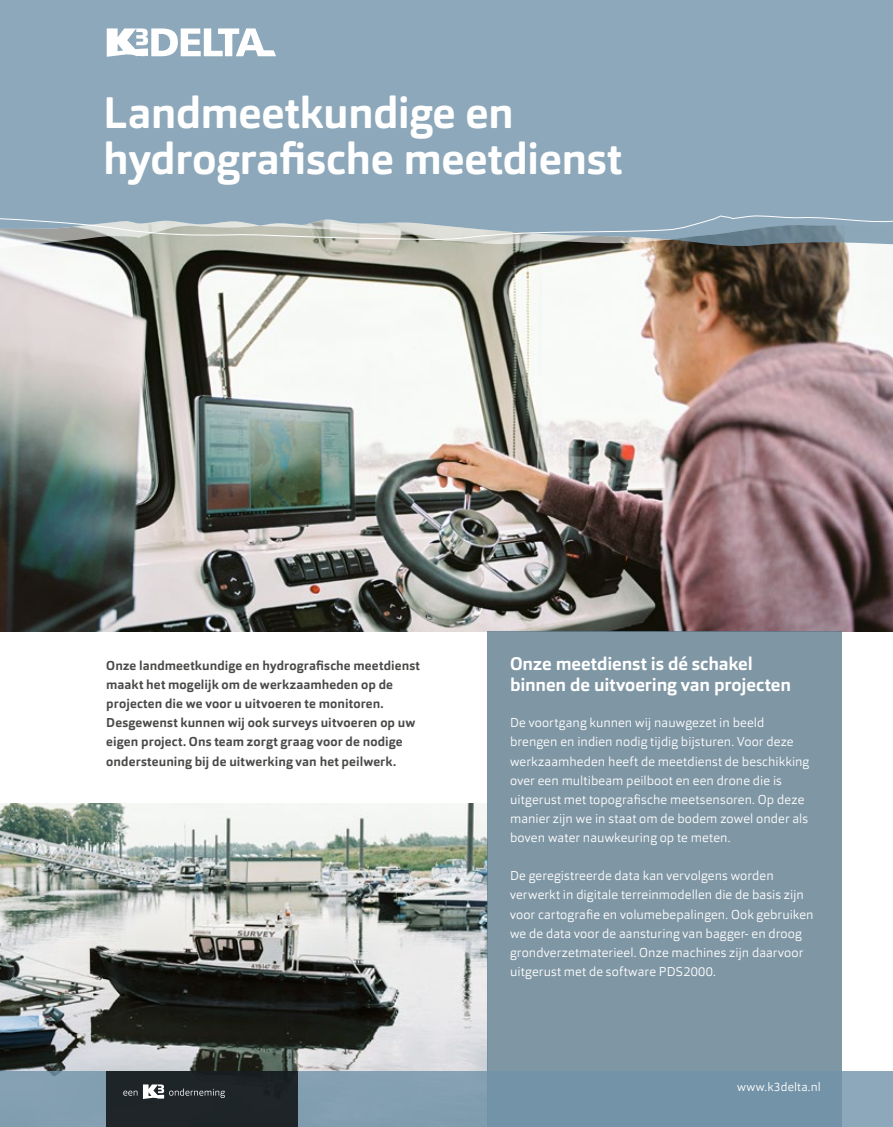
<style>
.page{position:relative;width:893px;height:1127px;background:#fff}
.page>*{position:absolute;margin:0;border:0;box-sizing:border-box;transform-origin:0 0}
.t1{font:700 43.5px/45.8px "Orgon";letter-spacing:-.005em;color:#fff}
.t2{font:700 18px/21.6px "Orgon";letter-spacing:-.005em;color:#fff}
.t3{font:300 12.75px/19.2px "Orgon";letter-spacing:.01em;color:#fff}
.t4{font:700 12.75px/19.2px "Orgon";letter-spacing:.01em;color:#4a4a49}
.t5{font:300 12px "Orgon";letter-spacing:.015em;color:#fff}
</style>
<div class="page">
<img style="left:0;top:804px;width:488px;height:267px">
<img style="left:0;top:249px;width:893px;height:382px">
<div style="left:488px;top:631px;width:354px;height:496px;background:#7f96a4"></div>
<div style="left:0;top:0;width:893px;height:246px;background:#8da8ba"></div>
<svg style="left:0;top:215px;width:893px;height:26px;background:#a3b3ba"></svg>
<svg style="left:107px;top:28px;width:169px;height:29px"></svg>
<svg style="left:0;top:1071px;width:893px;height:56px;fill:#7393a8"></svg>
<div style="left:106px;top:1071px;width:192px;height:56px;background:#1e2528"></div>
<svg style="left:123px;top:1090px;width:14px;height:5px"></svg>
<svg style="left:143px;top:1084px;width:82px;height:15px"></svg>
<h1 class="t1" style="left:103px;top:90px;width:520px">Landmeetkundige en hydrografische meetdienst</h1>
<p class="t4" style="left:106px;top:656px;width:315px">Onze landmeetkundige en hydrografische meetdienst maakt het mogelijk om de werkzaamheden op de projecten die we voor u uitvoeren te monitoren.<br>Desgewenst kunnen wij ook surveys uitvoeren op uw eigen project. Ons team zorgt graag voor de nodige ondersteuning bij de uitwerking van het peilwerk.</p>
<h2 class="t2" style="left:510px;top:653px;width:282px">Onze meetdienst is dé schakel binnen de uitvoering van projecten</h2>
<p class="t3" style="left:510px;top:713px;width:301px">De voortgang kunnen wij nauwgezet in beeld brengen en indien nodig tijdig bijsturen. Voor deze werkzaamheden heeft de meetdienst de beschikking over een multibeam peilboot en een drone die is uitgerust met topografische meetsensoren. Op deze manier zijn we in staat om de bodem zowel onder als boven water nauwkeuring op te meten.</p>
<p class="t3" style="left:510px;top:866px;width:305px">De geregistreerde data kan vervolgens worden verwerkt in digitale terreinmodellen die de basis zijn voor cartografie en volumebepalingen. Ook gebruiken we de data voor de aansturing van bagger- en droog grondverzetmaterieel. Onze machines zijn daarvoor uitgerust met de software PDS2000.</p>
<p class="t5" style="left:737px;top:1079px;width:85px">www.k3delta.nl</p>
</div>
